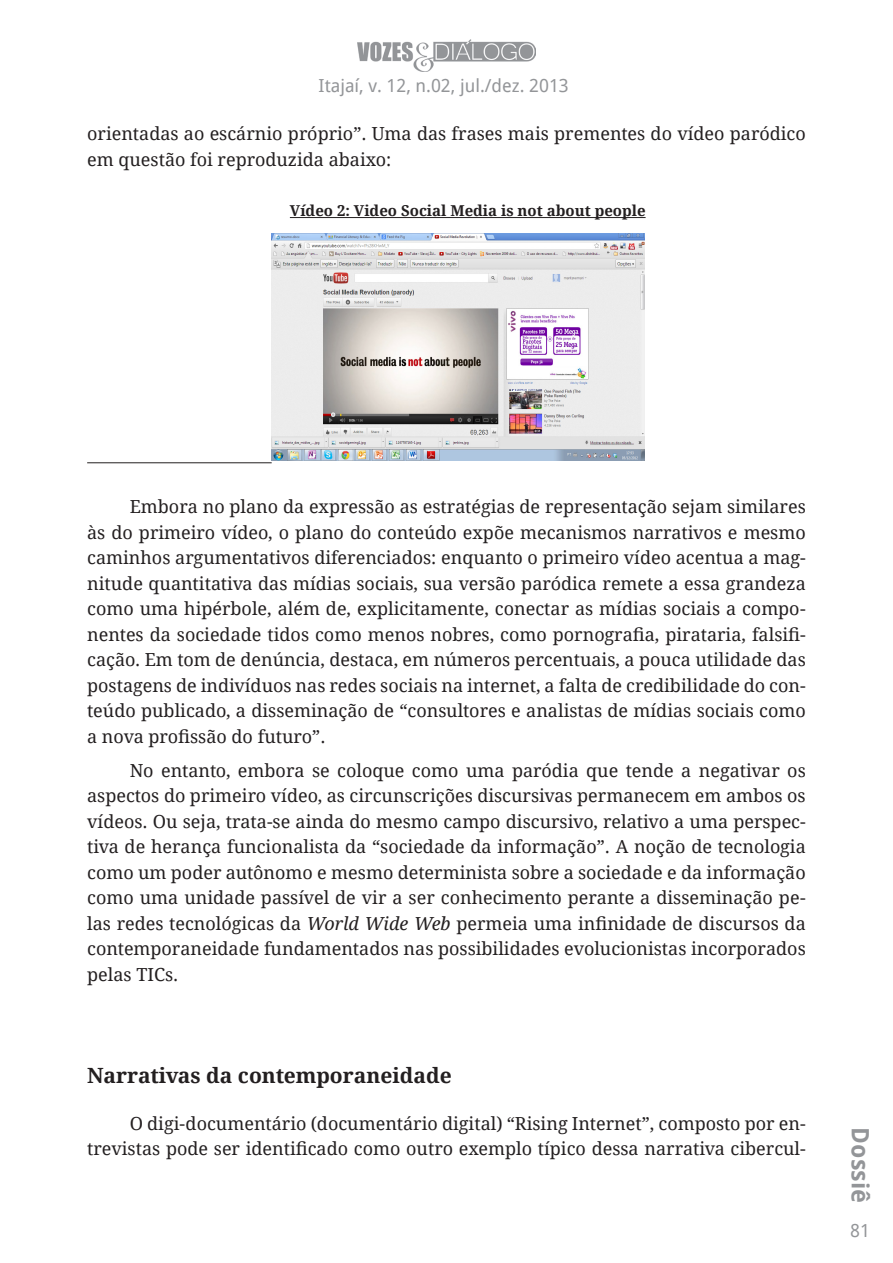
<style>
.page{position:relative;width:893px;height:1263px;background:#fff}
.page>*{position:absolute;margin:0;border:0;box-sizing:border-box;transform-origin:0 0}
.t1{font:700 24px "Droid Sans";color:#939598}
.Entretítulo{font:700 21px "Droid Serif";color:#231f20}
.Corpo_de_texto{font:18px/25.5px "Droid Serif";color:#231f20;text-align:justify}
.t2{font:18px "Droid Sans";color:#939598}
.Legenda{font:700 15px "Droid Serif";color:#231f20}
.s1{font-style:italic}
</style>
<div class="page">
<img style="left:357px;top:39px;width:179px;height:33px">
<hr style="left:290px;top:217px;width:356px;height:1px;background:#231f20">
<hr style="left:87px;top:462px;width:185px;height:1px;background:#231f20">
<img style="left:272px;top:234px;width:372px;height:227px">
<p class="t2" style="left:319px;top:74px;width:252px">Itajaí, v. 12, n.02, jul./dez. 2013</p>
<p class="Corpo_de_texto" style="left:87px;top:121px;width:720px">orientadas ao escárnio próprio”. Uma das frases mais prementes do vídeo paródico em questão foi reproduzida abaixo:</p>
<p class="Legenda" style="left:290px;top:202px;width:357px">Vídeo 2: Video Social Media is not about people</p>
<p class="Corpo_de_texto" style="left:87px;top:494px;width:720px;text-indent:43px">Embora no plano da expressão as estratégias de representação sejam similares às do primeiro vídeo, o plano do conteúdo expõe mecanismos narrativos e mesmo caminhos argumentativos diferenciados: enquanto o primeiro vídeo acentua a mag&shy;nitude quantitativa das mídias sociais, sua versão paródica remete a essa grandeza como uma hipérbole, além de, explicitamente, conectar as mídias sociais a compo&shy;nentes da sociedade tidos como menos nobres, como pornografia, pirataria, falsifi&shy;cação. Em tom de denúncia, destaca, em números percentuais, a pouca utilidade das postagens de indivíduos nas redes sociais na internet, a falta de credibilidade do con&shy;teúdo publicado, a disseminação de “consultores e analistas de mídias sociais como a nova profissão do futuro”.</p>
<p class="Corpo_de_texto" style="left:87px;top:758px;width:720px;text-indent:43px">No entanto, embora se coloque como uma paródia que tende a negativar os aspectos do primeiro vídeo, as circunscrições discursivas permanecem em ambos os vídeos. Ou seja, trata-se ainda do mesmo campo discursivo, relativo a uma perspec&shy;tiva de herança funcionalista da “sociedade da informação”. A noção de tecnologia como um poder autônomo e mesmo determinista sobre a sociedade e da informação como uma unidade passível de vir a ser conhecimento perante a disseminação pe&shy;las redes tecnológicas da <span class="s1">World Wide Web</span> permeia uma infinidade de discursos da contemporaneidade fundamentados nas possibilidades evolucionistas incorporados pelas TICs.</p>
<p class="Entretítulo" style="left:87px;top:1062px;width:366px">Narrativas da contemporaneidade</p>
<p class="Corpo_de_texto" style="left:87px;top:1111px;width:720px;text-align:right">O digi-documentário (documentário digital) “Rising Internet”, composto por en&shy;trevistas pode ser identificado como outro exemplo típico dessa narrativa cibercul-</p>
<h1 class="t1" style="left:876px;top:1127px;width:77px;rotate:90deg">Dossiê</h1>
<p class="t2" style="left:850px;top:1219px;width:21px">81</p>
</div>
